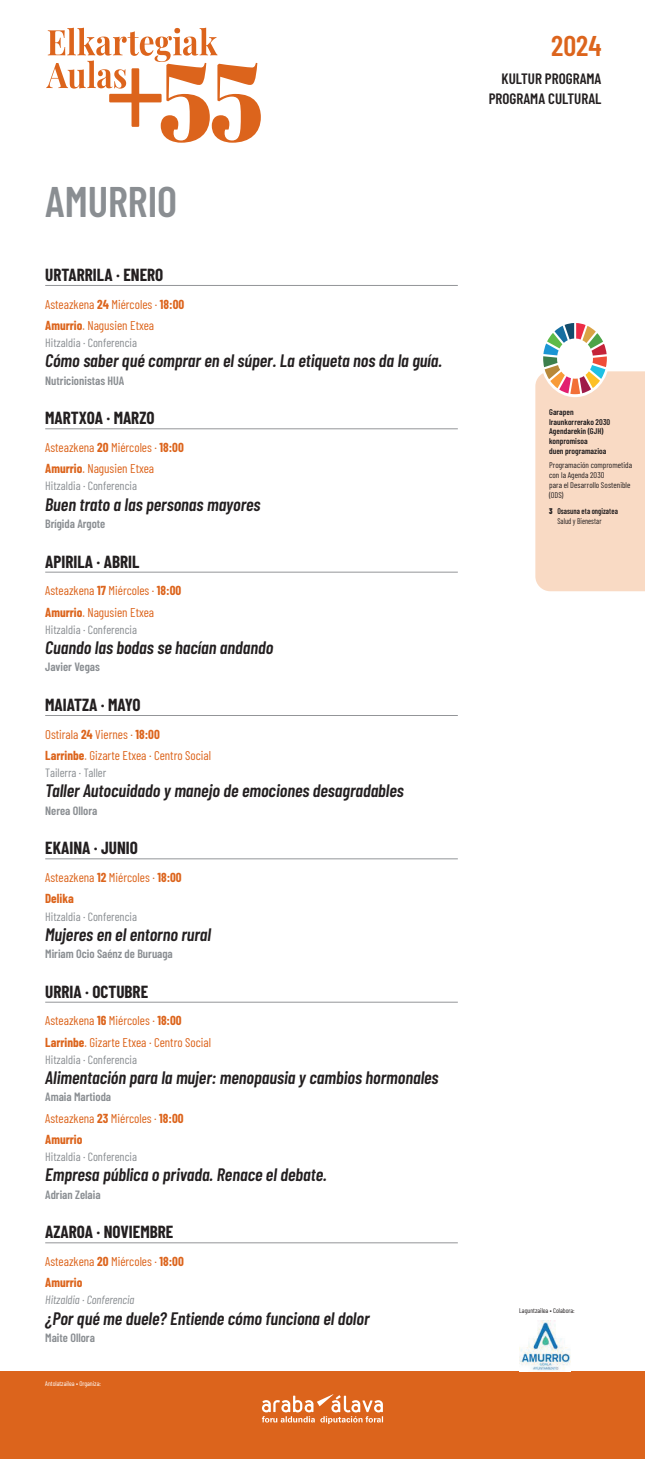
<style>
.page{position:relative;width:645px;height:1459px;background:#fff}
.page>*{position:absolute;margin:0;border:0;box-sizing:border-box;transform-origin:0 0}
.t1{font:600 42.75px "Barlow Condensed";color:#8a8e92}
.t2{font:600 28.5px "Barlow Condensed";color:#dc641c}
.t3{font:italic 600 18px "Barlow Condensed";color:#231f20}
.t4{font:700 17.1px "Barlow Condensed";color:#231f20}
.t5{font:600 15px/19.5px "Barlow Condensed";color:#231f20;text-align:right}
.t6{font:12.75px/21.4px "Barlow Condensed";color:#dc641c}
.t7{font:12px "Barlow Condensed";color:#8a8e92}
.t8{font:600 12px "Barlow Condensed";color:#8a8e92}
.t9{font:italic 12px "Barlow Condensed";color:#8a8e92}
.t10{font:8.25px/9.9px "Barlow Condensed";letter-spacing:.005em;color:#231f20}
.t11{font:600 8.25px/9.9px "Barlow Condensed";letter-spacing:.005em;color:#231f20}
.t12{font:600 8.25px/9.9px "Barlow Condensed";letter-spacing:.005em;color:#231f20;scale:.9 1}
.t13{font:6.75px "Barlow Condensed";color:#fff}
.t14{font:6.75px "Barlow Condensed";color:#231f20}
.s1{font-weight:700}
.s2{font-weight:900}
.s3{font-weight:400}
</style>
<div class="page">
<div style="left:0;top:1371px;width:644px;height:87px;background:#dc641c"></div>
<svg style="left:262px;top:1394px;width:121px;height:29px"></svg>
<svg style="left:535px;top:323px;width:109px;height:268px"></svg>
<svg style="left:46px;top:28px;width:215px;height:115px"></svg>
<hr style="left:45px;top:285px;width:412px;height:1px;background:#939598">
<hr style="left:45px;top:428px;width:412px;height:1px;background:#939598">
<hr style="left:45px;top:572px;width:412px;height:1px;background:#939598">
<hr style="left:45px;top:715px;width:412px;height:1px;background:#939598">
<hr style="left:45px;top:858px;width:412px;height:1px;background:#939598">
<hr style="left:45px;top:1001px;width:412px;height:1px;background:#939598">
<hr style="left:45px;top:1242px;width:412px;height:1px;background:#939598">
<img style="left:519px;top:1320px;width:51px;height:51px">
<h1 class="t1" style="left:45px;top:171px;width:133px">AMURRIO</h1>
<h3 class="t4" style="left:45px;top:262px;width:120px">URTARRILA · ENERO</h3>
<p class="t6" style="left:45px;top:292px;width:140px">Asteazkena <span class="s1">24</span> Miércoles · <span class="s1">18:00<br>Amurrio</span>. Nagusien Etxea</p>
<p class="t7" style="left:45px;top:334px;width:93px">Hitzaldia · Conferencia</p>
<h3 class="t3" style="left:45px;top:348px;width:398px">Cómo saber qué comprar en el súper. La etiqueta nos da la guía.</h3>
<p class="t8" style="left:45px;top:371px;width:81px">Nutricionistas HUA</p>
<h3 class="t4" style="left:45px;top:406px;width:111px">MARTXOA · MARZO</h3>
<p class="t6" style="left:45px;top:436px;width:140px">Asteazkena <span class="s1">20</span> Miércoles · <span class="s1">18:00<br>Amurrio</span>. Nagusien Etxea</p>
<p class="t7" style="left:45px;top:477px;width:93px">Hitzaldia · Conferencia</p>
<h3 class="t3" style="left:45px;top:491px;width:216px">Buen trato a las personas mayores</h3>
<p class="t8" style="left:45px;top:515px;width:62px">Brígida Argote</p>
<h3 class="t4" style="left:45px;top:549px;width:96px">APIRILA · ABRIL</h3>
<p class="t6" style="left:45px;top:579px;width:137px">Asteazkena <span class="s1">17</span> Miércoles · <span class="s1">18:00<br>Amurrio</span>. Nagusien Etxea</p>
<p class="t7" style="left:45px;top:621px;width:93px">Hitzaldia · Conferencia</p>
<h3 class="t3" style="left:45px;top:635px;width:229px">Cuando las bodas se hacían andando</h3>
<p class="t8" style="left:45px;top:658px;width:56px">Javier Vegas</p>
<h3 class="t4" style="left:45px;top:692px;width:97px">MAIATZA · MAYO</h3>
<p class="t6" style="left:45px;top:722px;width:167px">Ostirala <span class="s1">24</span> Viernes · <span class="s1">18:00<br>Larrinbe</span>. Gizarte Etxea · Centro Social</p>
<p class="t7" style="left:45px;top:764px;width:62px">Tailerra · Taller</p>
<h3 class="t3" style="left:45px;top:778px;width:360px">Taller Autocuidado y manejo de emociones desagradables</h3>
<p class="t8" style="left:45px;top:801px;width:54px">Nerea Ollora</p>
<h3 class="t4" style="left:45px;top:836px;width:94px">EKAINA · JUNIO</h3>
<p class="t6" style="left:45px;top:865px;width:138px">Asteazkena <span class="s1">12</span> Miércoles · <span class="s1">18:00<br>Delika</span></p>
<p class="t7" style="left:45px;top:907px;width:93px">Hitzaldia · Conferencia</p>
<h3 class="t3" style="left:45px;top:921px;width:167px">Mujeres en el entorno rural</h3>
<p class="t8" style="left:45px;top:945px;width:129px">Miriam Ocio Saénz de Buruaga</p>
<h3 class="t4" style="left:45px;top:979px;width:104px">URRIA · OCTUBRE</h3>
<p class="t6" style="left:45px;top:1009px;width:167px">Asteazkena <span class="s1">16</span> Miércoles · <span class="s1">18:00<br>Larrinbe</span>. Gizarte Etxea · Centro Social</p>
<p class="t7" style="left:45px;top:1051px;width:93px">Hitzaldia · Conferencia</p>
<h3 class="t3" style="left:45px;top:1064px;width:394px">Alimentación para la mujer: menopausia y cambios hormonales</h3>
<p class="t8" style="left:45px;top:1088px;width:67px">Amaia Martioda</p>
<p class="t6" style="left:45px;top:1106px;width:140px">Asteazkena <span class="s1">23</span> Miércoles · <span class="s1">18:00<br>Amurrio</span></p>
<p class="t7" style="left:45px;top:1148px;width:93px">Hitzaldia · Conferencia</p>
<h3 class="t3" style="left:45px;top:1162px;width:283px">Empresa pública o privada. Renace el debate.</h3>
<p class="t8" style="left:45px;top:1185px;width:57px">Adrian Zelaia</p>
<h3 class="t4" style="left:45px;top:1219px;width:130px">AZAROA · NOVIEMBRE</h3>
<p class="t6" style="left:45px;top:1249px;width:140px">Asteazkena <span class="s1">20</span> Miércoles · <span class="s1">18:00<br>Amurrio</span></p>
<p class="t9" style="left:45px;top:1291px;width:91px">Hitzaldia · Conferencia</p>
<h3 class="t3" style="left:45px;top:1305px;width:325px">¿Por qué me duele? Entiende cómo funciona el dolor</h3>
<p class="t8" style="left:45px;top:1328px;width:51px">Maite Ollora</p>
<p class="t13" style="left:45px;top:1378px;width:57px">Antolatzailea • Organiza:</p>
<h2 class="t2" style="left:551px;top:26px;width:52px">2024</h2>
<p class="t5" style="left:488px;top:68px;width:114px">KULTUR PROGRAMA<br>PROGRAMA CULTURAL</p>
<p class="t11" style="left:548px;top:406px;width:63px">Garapen<br>Iraunkorrerako 2030<br>Agendarekin (GJH) konpromisoa<br>duen programazioa</p>
<p class="t10" style="left:548px;top:460px;width:84px">Programación comprometida con la Agenda 2030<br>para el Desarrollo Sostenible (ODS)</p>
<p class="t12" style="left:557px;top:506px;width:69px;text-indent:-8px"><span class="s2">3</span> Osasuna eta ongizatea<br><span class="s3">Salud y Bienestar</span></p>
<p class="t14" style="left:519px;top:1305px;width:57px">Laguntzailea • Colabora:</p>
</div>
